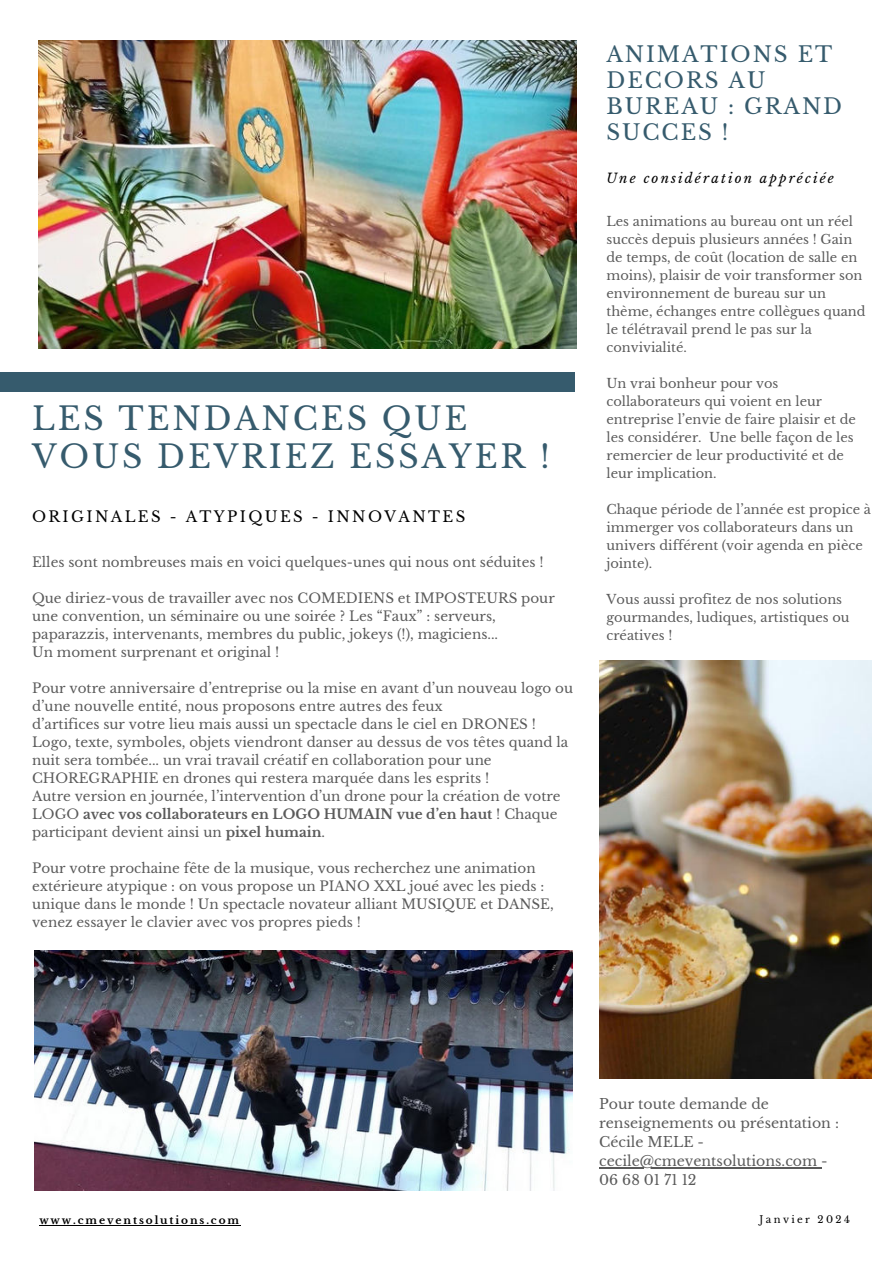
<style>
.page{position:relative;width:893px;height:1264px;background:#fff}
.page>*{position:absolute;margin:0;border:0;box-sizing:border-box;transform-origin:0 0}
.t1{font:31.5px/38.2px "Libre Baskerville";letter-spacing:.09em;color:#365b6d}
.t2{font:21.3px/25.8px "Libre Baskerville";letter-spacing:.09em;color:#365b6d}
.t3{font:14.85px "Libre Baskerville";letter-spacing:.16em;color:#000}
.t4{font:14.1px/19.2px "Libre Baskerville";color:#000}
.t5{font:13.5px/18px "Libre Baskerville";color:#000}
.t6{font:italic 13.2px "Libre Baskerville";letter-spacing:.16em;color:#000}
.t7{font:12.9px/18px "Libre Baskerville";color:#000}
.t8{font:700 10.5px "Libre Baskerville";letter-spacing:.18em;color:#000}
.t9{font:9.9px "Libre Baskerville";letter-spacing:.24em;color:#000}
.s1{font-weight:700}
</style>
<div class="page">
<hr style="left:39px;top:1224px;width:202px;height:1px;background:#000">
<img style="left:38px;top:40px;width:538px;height:309px">
<img style="left:34px;top:950px;width:538px;height:240px">
<div style="left:0;top:373px;width:574px;height:19px;background:#365b6d"></div>
<hr style="left:599px;top:1167px;width:222px;height:1px;background:#000">
<img style="left:599px;top:660px;width:272px;height:418px">
<h1 class="t1" style="left:32px;top:399px;width:519px">LES TENDANCES QUE<br>VOUS DEVRIEZ ESSAYER !</h1>
<p class="t3" style="left:32px;top:507px;width:434px">ORIGINALES - ATYPIQUES - INNOVANTES</p>
<p class="t5" style="left:32px;top:553px;width:513px">Elles sont nombreuses mais en voici quelques-unes qui nous ont séduites !</p>
<p class="t5" style="left:32px;top:589px;width:524px">Que diriez-vous de travailler avec nos COMEDIENS et IMPOSTEURS pour une convention, un séminaire ou une soirée ? Les “Faux” : serveurs, paparazzis, intervenants, membres du public, jokeys (!), magiciens...<br>Un moment surprenant et original !</p>
<p class="t5" style="left:32px;top:679px;width:542px">Pour votre anniversaire d’entreprise ou la mise en avant d’un nouveau logo ou d’une nouvelle entité, nous proposons entre autres des feux<br>d’artifices sur votre lieu mais aussi un spectacle dans le ciel en DRONES !<br>Logo, texte, symboles, objets viendront danser au dessus de vos têtes quand la nuit sera tombée... un vrai travail créatif en collaboration pour une CHOREGRAPHIE en drones qui restera marquée dans les esprits !<br>Autre version en journée, l’intervention d’un drone pour la création de votre LOGO <span class="s1">avec vos collaborateurs en LOGO HUMAIN vue d’en haut</span> ! Chaque participant devient ainsi un <span class="s1">pixel humain</span>.</p>
<p class="t5" style="left:32px;top:859px;width:523px">Pour votre prochaine fête de la musique, vous recherchez une animation extérieure atypique : on vous propose un PIANO XXL joué avec les pieds : unique dans le monde ! Un spectacle novateur alliant MUSIQUE et DANSE, venez essayer le clavier avec vos propres pieds !</p>
<h2 class="t2" style="left:606px;top:42px;width:237px">ANIMATIONS ET<br>DECORS AU<br>BUREAU : GRAND<br>SUCCES !</h2>
<p class="t6" style="left:606px;top:170px;width:229px">Une considération appréciée</p>
<p class="t7" style="left:606px;top:212px;width:260px">Les animations au bureau ont un réel succès depuis plusieurs années ! Gain de temps, de coût (location de salle en moins), plaisir de voir transformer son environnement de bureau sur un thème, échanges entre collègues quand le télétravail prend le pas sur la convivialité.</p>
<p class="t7" style="left:606px;top:374px;width:251px">Un vrai bonheur pour vos collaborateurs qui voient en leur entreprise l’envie de faire plaisir et de les considérer. Une belle façon de les remercier de leur productivité et de leur implication.</p>
<p class="t7" style="left:606px;top:500px;width:266px">Chaque période de l’année est propice à immerger vos collaborateurs dans un univers différent (voir agenda en pièce jointe).</p>
<p class="t7" style="left:606px;top:590px;width:245px">Vous aussi profitez de nos solutions gourmandes, ludiques, artistiques ou créatives !</p>
<p class="t8" style="left:39px;top:1213px;width:201px">www.cmeventsolutions.com</p>
<p class="t4" style="left:599px;top:1094px;width:241px">Pour toute demande de renseignements ou présentation :<br>Cécile MELE - cecile@cmeventsolutions.com -<br>06 68 01 71 12</p>
<p class="t9" style="left:759px;top:1213px;width:92px">Janvier 2024</p>
</div>
